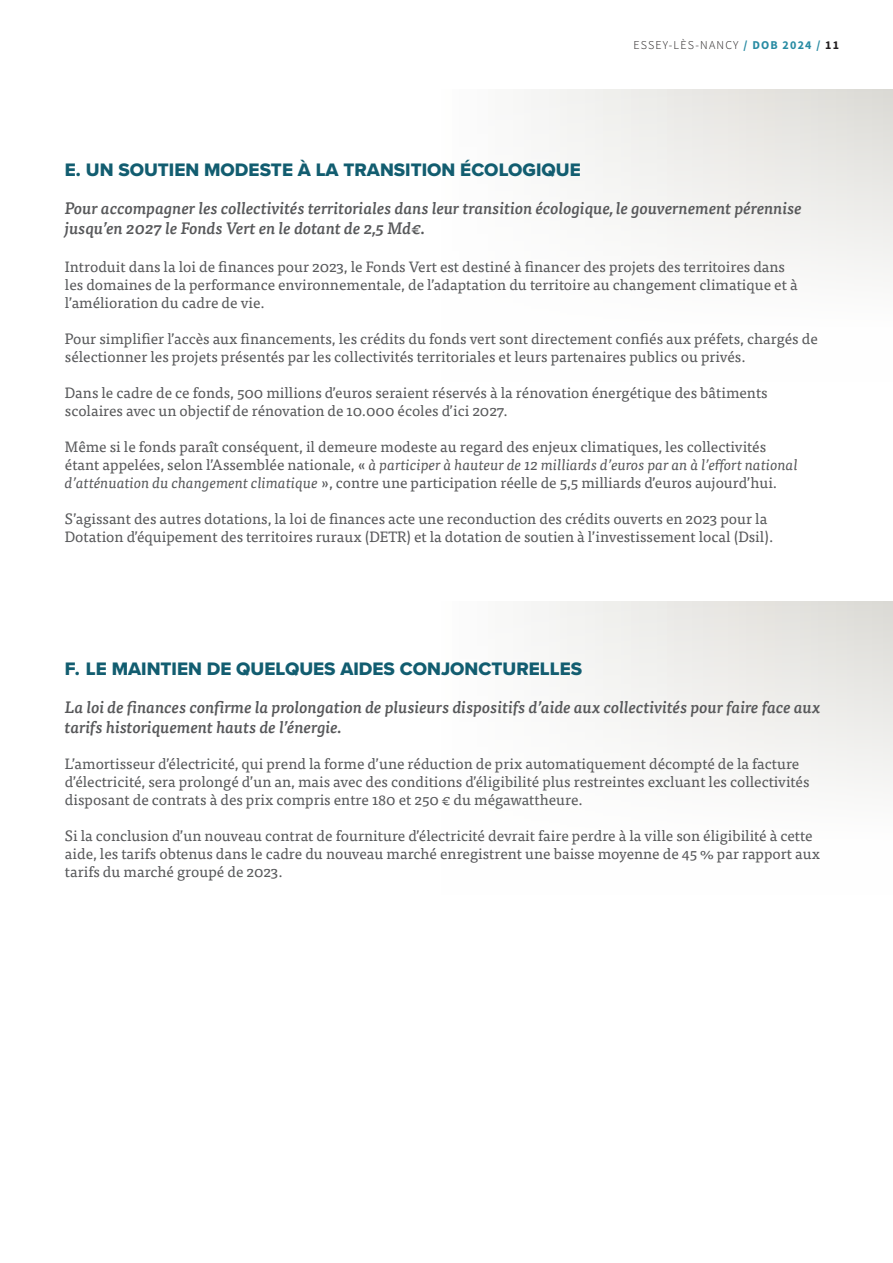
<style>
.page{position:relative;width:893px;height:1263px;background:#fff}
.page>*{position:absolute;margin:0;border:0;box-sizing:border-box;transform-origin:0 0}
.Grand_titre_Proxima{font:18.75px "Proxima Nova Extrabld";color:#125d70}
.Chapô_Tissa{font:italic 500 16.5px/19.8px "Tisa Pro";color:#57585a}
.Labeur_Tisa{font:15px/18px "Tisa Pro";color:#57585a}
.t1{font:300 12px "Source Sans Pro";letter-spacing:.1em;color:#231f20}
.s1{font-weight:700;color:#288ba3}
.s2{font-weight:700}
.s3{font-style:italic}
</style>
<div class="page">
<svg style="left:531px;top:89px;width:362px;height:189px"></svg>
<svg style="left:531px;top:602px;width:362px;height:188px"></svg>
<p class="t1" style="left:633px;top:38px;width:207px">ESSEY-LÈS-NANCY <span class="s1">/ DOB 2024 /</span> <span class="s2">11</span></p>
<p class="Grand_titre_Proxima" style="left:65px;top:156px;width:517px">E. UN SOUTIEN MODESTE À LA TRANSITION ÉCOLOGIQUE</p>
<p class="Chapô_Tissa" style="left:65px;top:197px;width:739px">Pour accompagner les collectivités territoriales dans leur transition écologique, le gouvernement pérennise jusqu’en 2027 le Fonds Vert en le dotant de 2,5 Md€.</p>
<p class="Labeur_Tisa" style="left:65px;top:257px;width:734px">Introduit dans la loi de finances pour 2023, le Fonds Vert est destiné à financer des projets des territoires dans les domaines de la performance environnementale, de l’adaptation du territoire au changement climatique et à l’amélioration du cadre de vie.</p>
<p class="Labeur_Tisa" style="left:65px;top:329px;width:754px">Pour simplifier l’accès aux financements, les crédits du fonds vert sont directement confiés aux préfets, chargés de sélectionner les projets présentés par les collectivités territoriales et leurs partenaires publics ou privés.</p>
<p class="Labeur_Tisa" style="left:65px;top:383px;width:704px">Dans le cadre de ce fonds, 500 millions d’euros seraient réservés à la rénovation énergétique des bâtiments scolaires avec un objectif de rénovation de 10.000 écoles d’ici 2027.</p>
<p class="Labeur_Tisa" style="left:65px;top:437px;width:735px">Même si le fonds paraît conséquent, il demeure modeste au regard des enjeux climatiques, les collectivités étant appelées, selon l’Assemblée nationale, « <span class="s3">à participer à hauteur de 12 milliards d’euros par an à l’effort national d’atténuation du changement climatique</span> », contre une participation réelle de 5,5 milliards d’euros aujourd’hui.</p>
<p class="Labeur_Tisa" style="left:65px;top:509px;width:710px">S’agissant des autres dotations, la loi de finances acte une reconduction des crédits ouverts en 2023 pour la<br>Dotation d’équipement des territoires ruraux (DETR) et la dotation de soutien à l’investissement local (Dsil).</p>
<p class="Grand_titre_Proxima" style="left:65px;top:655px;width:519px">F. LE MAINTIEN DE QUELQUES AIDES CONJONCTURELLES</p>
<p class="Chapô_Tissa" style="left:65px;top:696px;width:757px">La loi de finances confirme la prolongation de plusieurs dispositifs d’aide aux collectivités pour faire face aux tarifs historiquement hauts de l’énergie.</p>
<p class="Labeur_Tisa" style="left:65px;top:754px;width:746px">L’amortisseur d’électricité, qui prend la forme d’une réduction de prix automatiquement décompté de la facture d’électricité, sera prolongé d’un an, mais avec des conditions d’éligibilité plus restreintes excluant les collectivités disposant de contrats à des prix compris entre 180 et 250 € du mégawattheure.</p>
<p class="Labeur_Tisa" style="left:65px;top:826px;width:757px">Si la conclusion d’un nouveau contrat de fourniture d’électricité devrait faire perdre à la ville son éligibilité à cette aide, les tarifs obtenus dans le cadre du nouveau marché enregistrent une baisse moyenne de 45 % par rapport aux tarifs du marché groupé de 2023.</p>
</div>
